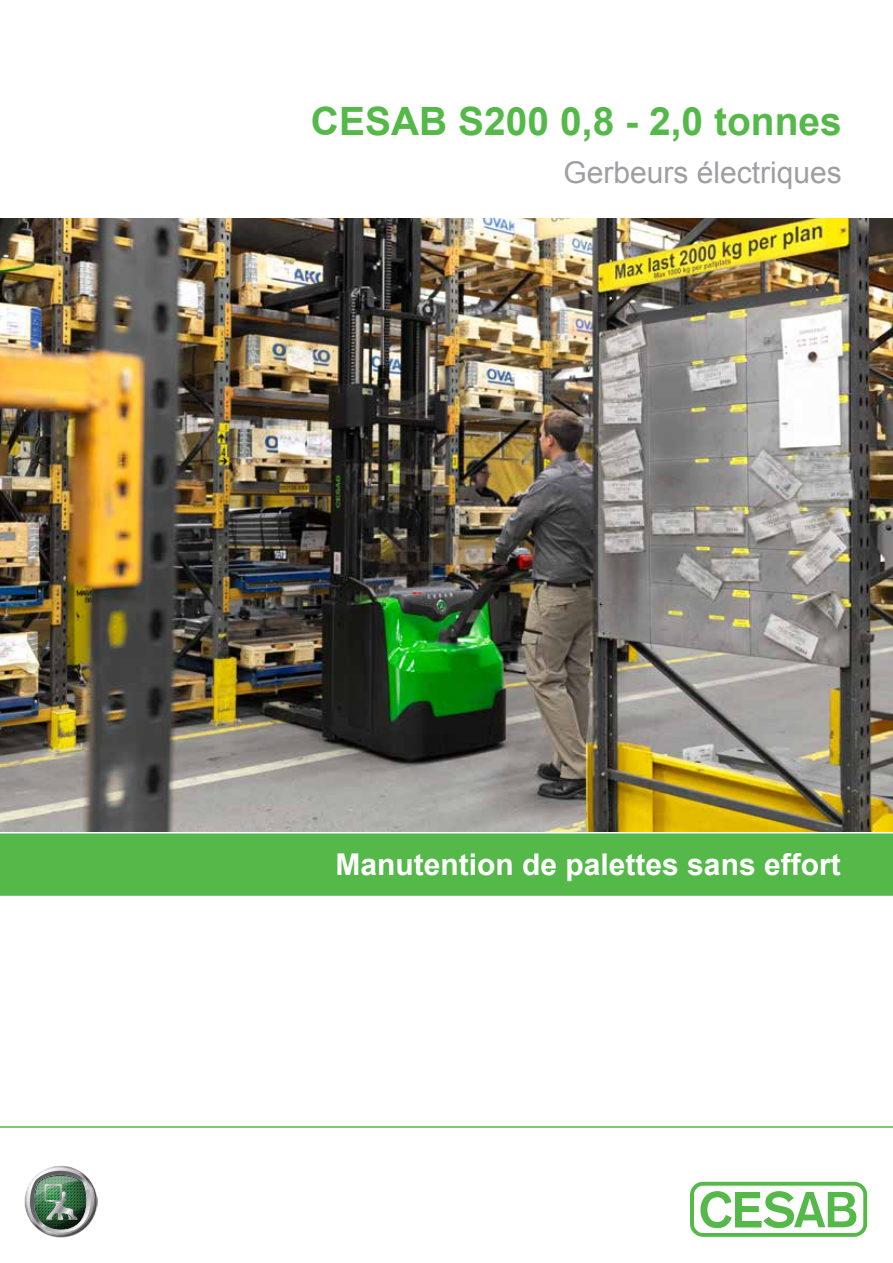
<style>
.page{position:relative;width:893px;height:1263px;background:#fff}
.page>*{position:absolute;margin:0;border:0;box-sizing:border-box;transform-origin:0 0}
.t1{font:700 39px "Arial";color:#54b948}
.t2{font:700 30px "Arial";color:#fff}
.t3{font:30px "Arial";color:#9d9fa2}
</style>
<div class="page">
<img style="left:0;top:218px;width:893px;height:614px">
<hr style="left:0;top:1126px;width:893px;height:2px;background:#54b948">
<div style="left:0;top:833px;width:893px;height:63px;background:#54b948"></div>
<svg style="left:690px;top:1182px;width:177px;height:55px"></svg>
<img style="left:51px;top:1165px;width:46px;height:73px">
<img style="left:25px;top:1166px;width:70px;height:70px">
<h1 class="t1" style="left:311px;top:95px;width:533px">CESAB S200 0,8 - 2,0 tonnes</h1>
<p class="t3" style="left:563px;top:153px;width:280px">Gerbeurs électriques</p>
<p class="t2" style="left:336px;top:845px;width:507px">Manutention de palettes sans effort</p>
</div>
